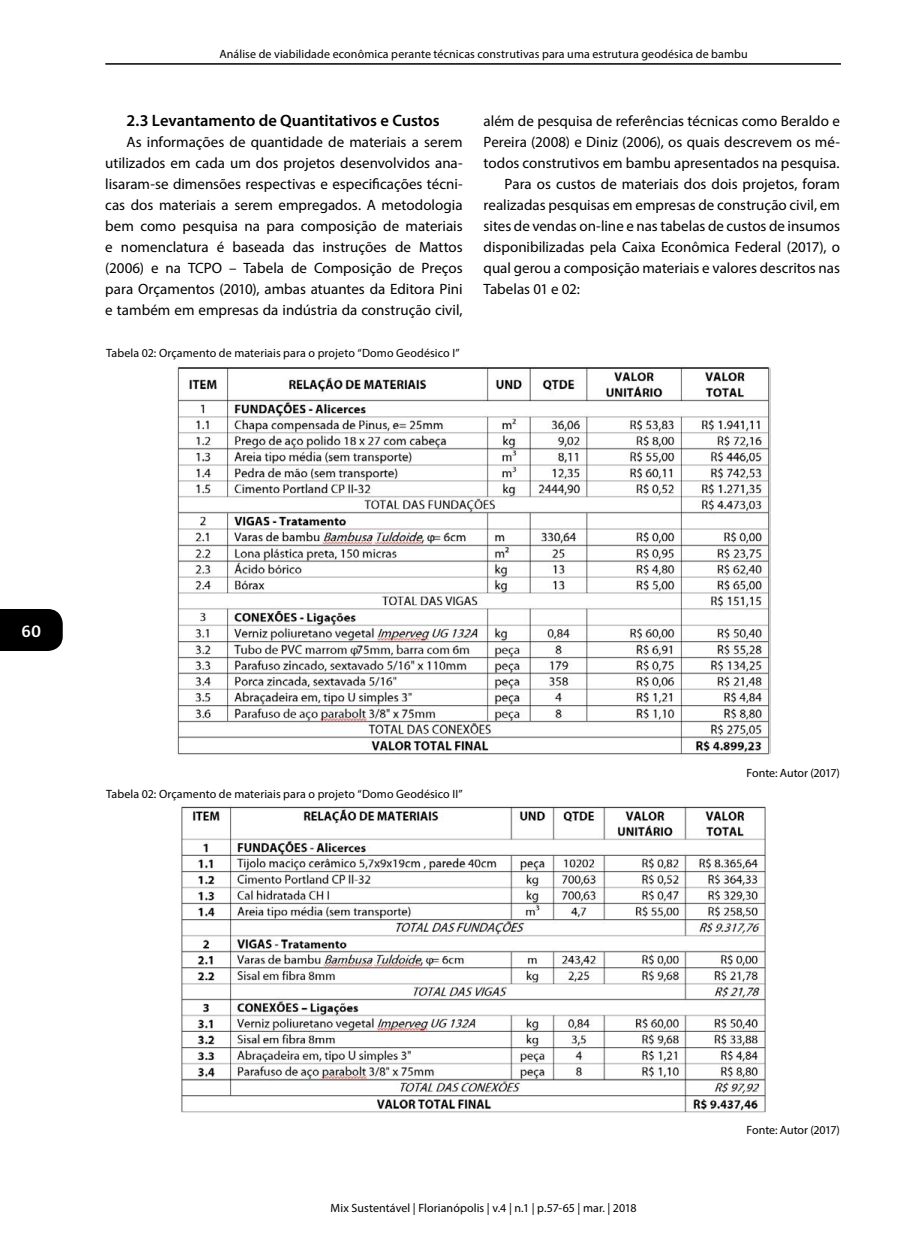
<style>
.page{position:relative;width:903px;height:1260px;background:#fff}
.page>*{position:absolute;margin:0;border:0;box-sizing:border-box;transform-origin:0 0}
.t1{font:18px "Amaranth";color:#fff}
.t2{font:600 16.5px "Myriad Pro";letter-spacing:-.005em;color:#000}
.t3{font:15px/21px "Myriad Pro";color:#000;text-align:justify}
.t4{font:12px "Myriad Pro";letter-spacing:.005em;color:#000}
</style>
<div class="page">
<div style="left:0;top:609px;width:63px;height:42px;background:#000"></div>
<hr style="left:105px;top:63px;width:736px;height:2px;background:#000">
<img style="left:177px;top:366px;width:593px;height:389px">
<img style="left:181px;top:806px;width:585px;height:307px">
<p class="t4" style="left:219px;top:46px;width:530px">Análise de viabilidade econômica perante técnicas construtivas para uma estrutura geodésica de bambu</p>
<p class="t2" style="left:126px;top:110px;width:315px">2.3 Levantamento de Quantitativos e Custos</p>
<p class="t3" style="left:105px;top:131px;width:359px;text-indent:21px">As informações de quantidade de materiais a serem utilizados em cada um dos projetos desenvolvidos ana&shy;lisaram-se dimensões respectivas e especificações técni&shy;cas dos materiais a serem empregados. A metodologia bem como pesquisa na para composição de materiais e nomenclatura é baseada das instruções de Mattos (2006) e na TCPO – Tabela de Composição de Preços para Orçamentos (2010), ambas atuantes da Editora Pini e também em empresas da indústria da construção civil,</p>
<p class="t4" style="left:106px;top:346px;width:355px">Tabela 02: Orçamento de materiais para o projeto “Domo Geodésico I”</p>
<p class="t3" style="left:484px;top:110px;width:358px">além de pesquisa de referências técnicas como Beraldo e</p>
<p class="t3" style="left:484px;top:131px;width:358px">Pereira (2008) e Diniz (2006), os quais descrevem os mé-</p>
<p class="t3" style="left:484px;top:152px;width:358px">todos construtivos em bambu apresentados na pesquisa.</p>
<p class="t3" style="left:505px;top:173px;width:337px">Para os custos de materiais dos dois projetos, foram</p>
<p class="t3" style="left:484px;top:194px;width:358px">realizadas pesquisas em empresas de construção civil, em</p>
<p class="t3" style="left:484px;top:215px;width:358px">sites de vendas on-line e nas tabelas de custos de insumos</p>
<p class="t3" style="left:484px;top:236px;width:358px">disponibilizadas pela Caixa Econômica Federal (2017), o</p>
<p class="t3" style="left:484px;top:257px;width:358px">qual gerou a composição materiais e valores descritos nas</p>
<p class="t3" style="left:484px;top:278px;width:98px">Tabelas 01 e 02:</p>
<p class="t1" style="left:22px;top:620px;width:21px">60</p>
<p class="t4" style="left:106px;top:787px;width:358px">Tabela 02: Orçamento de materiais para o projeto “Domo Geodésico II”</p>
<p class="t4" style="left:747px;top:766px;width:95px">Fonte: Autor (2017)</p>
<p class="t4" style="left:331px;top:1200px;width:308px">Mix Sustentável | Florianópolis | v.4 | n.1 | p.57-65 | mar. | 2018</p>
<p class="t4" style="left:747px;top:1123px;width:95px">Fonte: Autor (2017)</p>
</div>
